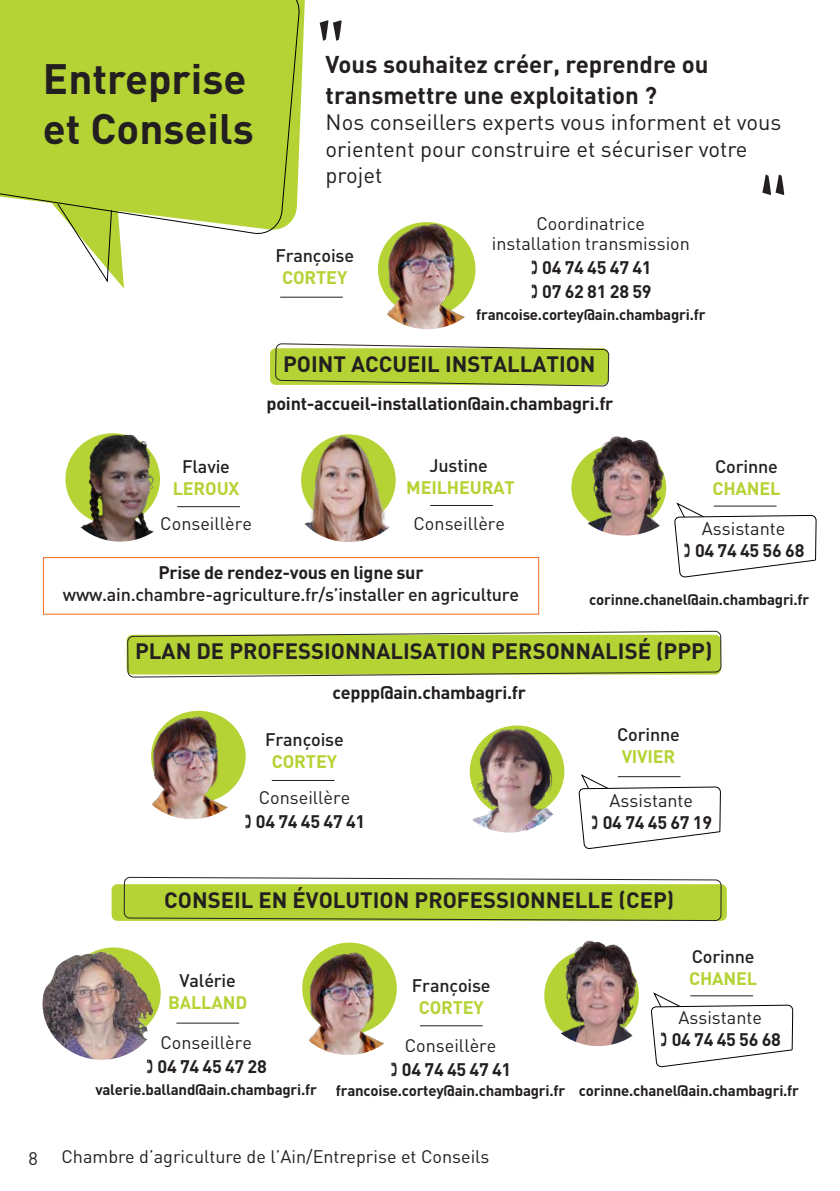
<style>
.page{position:relative;width:840px;height:1191px;background:#fff}
.page>*{position:absolute;margin:0;border:0;box-sizing:border-box;transform-origin:0 0}
.t1{font:700 72px "Minion Pro";color:#231f20}
.t2{font:700 42px/50.4px "DIN";color:#231f20}
.t3{font:700 24px/31.2px "DIN";color:#231f20}
.t4{font:700 22px "DIN";color:#231f20}
.t5{font:22px/26.4px "DIN";color:#231f20}
.t6{font:700 18px "DIN";letter-spacing:-.015em;color:#231f20}
.t7{font:18px "DIN";color:#231f20}
.t8{font:500 18px/22px "DIN";letter-spacing:-.01em;color:#231f20}
.t9{font:700 18px "DIN";letter-spacing:-.01em;color:#b5d334}
.t10{font:700 15px "DIN";letter-spacing:-.015em;color:#231f20}
.s1{font-weight:700;color:#b5d334}
</style>
<div class="page">
<div style="left:571px;top:444px;width:94px;height:87px;background:#b5d334;border-radius:50%"></div>
<img style="left:65px;top:433px;width:114px;height:108px">
<img style="left:301px;top:434px;width:95px;height:85px">
<img style="left:580px;top:436px;width:87px;height:83px">
<img style="left:378px;top:222px;width:91px;height:63px">
<img style="left:43px;top:947px;width:81px;height:112px">
<svg style="left:78px;top:236px;width:46px;height:53px"></svg>
<svg style="left:0;top:0;width:301px;height:236px;background:#b8d442"></svg>
<hr style="left:177px;top:506px;width:63px;height:1px;background:#231f20">
<hr style="left:430px;top:505px;width:62px;height:1px;background:#231f20">
<svg style="left:127px;top:519px;width:594px;height:132px"></svg>
<div style="left:111px;top:884px;width:615px;height:36px;background:#b5d334;border-radius:6px"></div>
<svg style="left:124px;top:651px;width:526px;height:405px"></svg>
<svg style="left:650px;top:879px;width:143px;height:189px"></svg>
<svg style="left:673px;top:502px;width:143px;height:76px"></svg>
<svg style="left:245px;top:814px;width:5px;height:14px"></svg>
<svg style="left:275px;top:285px;width:334px;height:101px"></svg>
<svg style="left:577px;top:643px;width:144px;height:207px"></svg>
<p class="t2" style="left:43px;top:52px;width:212px">Entreprise et Conseils</p>
<p class="t1" style="left:317px;top:-2px;width:29px">"</p>
<p class="t3" style="left:325px;top:47px;width:384px">Vous souhaitez créer, reprendre ou transmettre une exploitation ?</p>
<p class="t5" style="left:325px;top:109px;width:457px">Nos conseillers experts vous informent et vous orientent pour construire et sécuriser votre projet</p>
<p class="t8" style="left:275px;top:243px;width:80px">Françoise</p>
<p class="t9" style="left:282px;top:265px;width:67px">CORTEY</p>
<p class="t7" style="left:536px;top:212px;width:110px">Coordinatrice</p>
<p class="t7" style="left:491px;top:232px;width:199px">installation transmission</p>
<p class="t6" style="left:542px;top:256px;width:111px">04 74 45 47 41</p>
<p class="t6" style="left:542px;top:280px;width:111px">07 62 81 28 59</p>
<p class="t10" style="left:476px;top:305px;width:231px">francoise.cortey@ain.chambagri.fr</p>
<p class="t4" style="left:283px;top:350px;width:314px">POINT ACCUEIL INSTALLATION</p>
<p class="t6" style="left:266px;top:391px;width:348px">point-accueil-installation@ain.chambagri.fr</p>
<p class="t8" style="left:182px;top:455px;width:49px">Flavie</p>
<p class="t9" style="left:173px;top:477px;width:68px">LEROUX</p>
<p class="t8" style="left:429px;top:453px;width:60px">Justine</p>
<p class="t9" style="left:406px;top:475px;width:110px">MEILHEURAT</p>
<p class="t8" style="left:712px;top:455px;width:70px">Corinne<br><span class="s1">CHANEL</span></p>
<p class="t7" style="left:160px;top:513px;width:93px">Conseillère</p>
<p class="t7" style="left:413px;top:513px;width:93px">Conseillère</p>
<p class="t6" style="left:158px;top:560px;width:266px">Prise de rendez-vous en ligne sur</p>
<p class="t8" style="left:63px;top:582px;width:457px">www.ain.chambre-agriculture.fr/s’installer en agriculture</p>
<p class="t7" style="left:701px;top:517px;width:85px">Assistante</p>
<p class="t6" style="left:694px;top:538px;width:111px">04 74 45 56 68</p>
<p class="t10" style="left:589px;top:589px;width:221px">corinne.chanel@ain.chambagri.fr</p>
<p class="t4" style="left:135px;top:636px;width:578px">PLAN DE PROFESSIONNALISATION PERSONNALISÉ (PPP)</p>
<p class="t6" style="left:332px;top:681px;width:195px">ceppp@ain.chambagri.fr</p>
<p class="t8" style="left:265px;top:728px;width:80px">Françoise</p>
<p class="t9" style="left:272px;top:750px;width:67px">CORTEY</p>
<p class="t7" style="left:258px;top:786px;width:93px">Conseillère</p>
<p class="t6" style="left:256px;top:809px;width:111px">04 74 45 47 41</p>
<p class="t8" style="left:616px;top:723px;width:64px">Corinne<br><span class="s1">VIVIER</span></p>
<p class="t7" style="left:609px;top:789px;width:85px">Assistante</p>
<p class="t6" style="left:602px;top:810px;width:111px">04 74 45 67 19</p>
<p class="t4" style="left:164px;top:885px;width:511px">CONSEIL EN ÉVOLUTION PROFESSIONNELLE (CEP)</p>
<p class="t8" style="left:179px;top:968px;width:58px">Valérie</p>
<p class="t9" style="left:168px;top:990px;width:81px">BALLAND</p>
<p class="t7" style="left:160px;top:1031px;width:93px">Conseillère</p>
<p class="t6" style="left:157px;top:1055px;width:111px">04 74 45 47 28</p>
<p class="t10" style="left:95px;top:1080px;width:223px">valerie.balland@ain.chambagri.fr</p>
<p class="t8" style="left:411px;top:973px;width:80px">Françoise</p>
<p class="t9" style="left:418px;top:995px;width:67px">CORTEY</p>
<p class="t7" style="left:404px;top:1034px;width:93px">Conseillère</p>
<p class="t6" style="left:402px;top:1057px;width:111px">04 74 45 47 41</p>
<p class="t10" style="left:336px;top:1080px;width:231px">francoise.cortey@ain.chambagri.fr</p>
<p class="t8" style="left:688px;top:945px;width:70px">Corinne<br><span class="s1">CHANEL</span></p>
<p class="t7" style="left:678px;top:1006px;width:85px">Assistante</p>
<p class="t6" style="left:671px;top:1028px;width:111px">04 74 45 56 68</p>
<p class="t10" style="left:578px;top:1080px;width:221px">corinne.chanel@ain.chambagri.fr</p>
<p class="t7" style="left:28px;top:1147px;width:11px">8</p>
<p class="t7" style="left:61px;top:1145px;width:429px">Chambre d’agriculture de l’Ain/Entreprise et Conseils</p>
</div>
